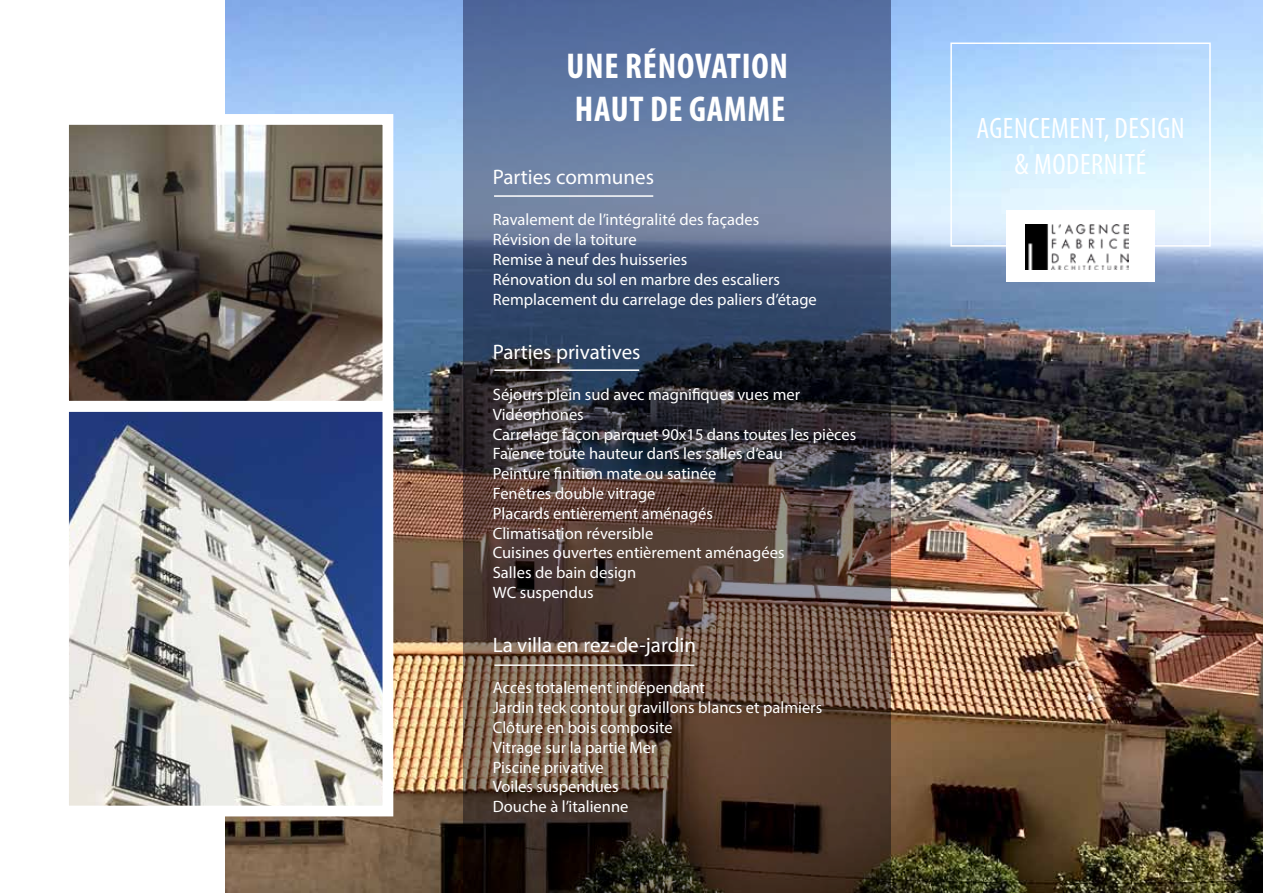
<style>
.page{position:relative;width:1263px;height:893px;background:#fff}
.page>*{position:absolute;margin:0;border:0;box-sizing:border-box;transform-origin:0 0}
.t1{font:700 condensed 36px/43.2px "Myriad Pro";letter-spacing:.02em;color:#fff}
.t2{font:condensed 29.7px/35.7px "Myriad Pro";letter-spacing:.02em;color:#fff;text-align:center}
.t3{font:21px "Myriad Pro";color:#fff}
.t4{font:16.5px/19.8px "Myriad Pro";color:#fff}
</style>
<div class="page">
<img style="left:226px;top:0;width:1037px;height:893px">
<svg style="left:464px;top:0;width:427px;height:893px;background:#4e4d58"></svg>
<img style="left:70px;top:413px;width:311px;height:391px">
<div style="left:58px;top:401px;width:335px;height:415px;border:11px solid #fff"></div>
<img style="left:70px;top:126px;width:311px;height:274px">
<div style="left:58px;top:114px;width:335px;height:298px;border:11px solid #fff"></div>
<hr style="left:494px;top:195px;width:159px;height:2px;background:#fff">
<hr style="left:494px;top:369px;width:145px;height:2px;background:#fff">
<hr style="left:494px;top:664px;width:200px;height:2px;background:#fff">
<div style="left:950px;top:43px;width:261px;height:204px;border:1px solid #fff"></div>
<div style="left:1006px;top:210px;width:149px;height:72px;background:#fff"></div>
<img style="left:1025px;top:225px;width:104px;height:44px">
<h1 class="t1" style="left:566px;top:43px;width:223px">UNE RÉNOVATION<br>HAUT DE GAMME</h1>
<p class="t3" style="left:493px;top:164px;width:163px">Parties communes</p>
<p class="t4" style="left:493px;top:210px;width:325px">Ravalement de l’intégralité des façades Révision de la toiture<br>Remise à neuf des huisseries<br>Rénovation du sol en marbre des escaliers Remplacement du carrelage des paliers d’étage</p>
<p class="t3" style="left:493px;top:339px;width:149px">Parties privatives</p>
<p class="t4" style="left:493px;top:384px;width:365px">Séjours plein sud avec magnifiques vues mer<br>Vidéophones<br>Carrelage façon parquet 90x15 dans toutes les pièces<br>Faïence toute hauteur dans les salles d’eau<br>Peinture finition mate ou satinée<br>Fenêtres double vitrage<br>Placards entièrement aménagés<br>Climatisation réversible<br>Cuisines ouvertes entièrement aménagées<br>Salles de bain design<br>WC suspendus</p>
<p class="t3" style="left:493px;top:632px;width:205px">La villa en rez-de-jardin</p>
<p class="t4" style="left:493px;top:678px;width:331px">Accès totalement indépendant<br>Jardin teck contour gravillons blancs et palmiers<br>Clôture en bois composite<br>Vitrage sur la partie Mer<br>Piscine privative<br>Voiles suspendues<br>Douche à l’italienne</p>
<h2 class="t2" style="left:976px;top:110px;width:210px">AGENCEMENT, DESIGN &amp; MODERNITÉ</h2>
</div>
